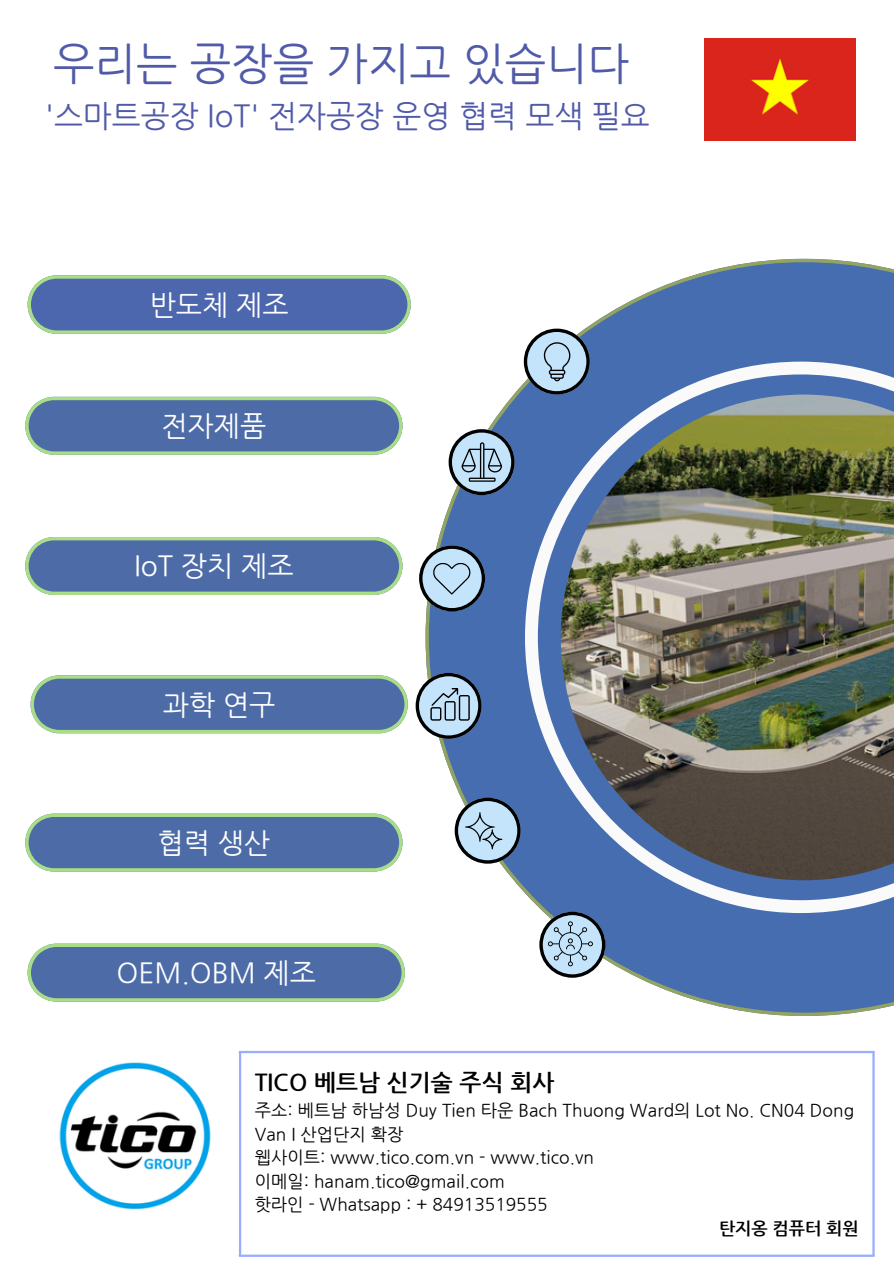
<style>
.page{position:relative;width:894px;height:1264px;background:#fff}
.page>*{position:absolute;margin:0;border:0;box-sizing:border-box;transform-origin:0 0}
.t1{font:44.1px "Nanum Gothic";color:#505aa8}
.t2{font:30.75px "Nanum Gothic";color:#505aa8}
.t3{font:27.9px "Nanum Gothic";color:#fff}
.t4{font:700 23.25px "Nanum Gothic";letter-spacing:.005em;color:#000}
.t5{font:17.25px/23.7px "Nanum Gothic";letter-spacing:.005em;color:#000}
.t6{font:700 17.25px "Nanum Gothic";color:#000}
</style>
<div class="page">
<svg style="left:425px;top:259px;width:468px;height:757px"></svg>
<svg style="left:523px;top:328px;width:66px;height:66px"></svg>
<svg style="left:415px;top:673px;width:66px;height:65px;background:#92a8bc"></svg>
<svg style="left:28px;top:275px;width:382px;height:59px;background:#5d7aac"></svg>
<svg style="left:25px;top:397px;width:377px;height:58px;background:#5d7ea5"></svg>
<svg style="left:419px;top:545px;width:66px;height:66px;background:#95adc2"></svg>
<svg style="left:448px;top:429px;width:66px;height:66px;background:#8ca3b6"></svg>
<svg style="left:454px;top:797px;width:66px;height:66px;background:#96aec2"></svg>
<svg style="left:525px;top:362px;width:368px;height:551px;fill:#456daf"></svg>
<svg style="left:528px;top:365px;width:365px;height:544px;fill:#456daf"></svg>
<img style="left:560px;top:394px;width:333px;height:486px">
<svg style="left:25px;top:537px;width:377px;height:58px;background:#5e7ea5"></svg>
<svg style="left:31px;top:675px;width:377px;height:58px;background:#5d7ea6"></svg>
<svg style="left:25px;top:813px;width:377px;height:58px;background:#5e7ea6"></svg>
<svg style="left:28px;top:943px;width:377px;height:58px;background:#5e7ea6"></svg>
<img style="left:59px;top:1062px;width:152px;height:148px">
<hr style="left:239px;top:1053px;width:2px;height:201px;background:#99acff">
<hr style="left:872px;top:1053px;width:2px;height:201px;background:#99acff">
<hr style="left:239px;top:1050px;width:635px;height:3px;background:#99acff">
<hr style="left:239px;top:1254px;width:635px;height:2px;background:#99acff">
<svg style="left:539px;top:911px;width:66px;height:66px;background:#9aafc1"></svg>
<img style="left:704px;top:39px;width:151px;height:101px">
<h1 class="t1" style="left:53px;top:38px;width:577px">우리는 공장을 가지고 있습니다</h1>
<p class="t2" style="left:45px;top:97px;width:606px">'스마트공장 IoT' 전자공장 운영 협력 모색 필요</p>
<h3 class="t3" style="left:150px;top:288px;width:140px">반도체 제조</h3>
<h3 class="t3" style="left:161px;top:409px;width:106px">전자제품</h3>
<h3 class="t3" style="left:134px;top:549px;width:161px">IoT 장치 제조</h3>
<h3 class="t3" style="left:163px;top:688px;width:114px">과학 연구</h3>
<h3 class="t3" style="left:157px;top:826px;width:114px">협력 생산</h3>
<h3 class="t3" style="left:116px;top:956px;width:201px">OEM.OBM 제조</h3>
<p class="t4" style="left:255px;top:1068px;width:301px">TICO 베트남 신기술 주식 회사</p>
<p class="t5" style="left:255px;top:1098px;width:601px">주소: 베트남 하남성 Duy Tien 타운 Bach Thuong Ward의 Lot No. CN04 Dong<br>Van I 산업단지 확장</p>
<p class="t5" style="left:255px;top:1145px;width:341px">웹사이트: www.tico.com.vn - www.tico.vn</p>
<p class="t5" style="left:255px;top:1168px;width:251px">이메일: hanam.tico@gmail.com</p>
<p class="t5" style="left:255px;top:1192px;width:294px">핫라인 - Whatsapp : + 84913519555</p>
<p class="t6" style="left:718px;top:1218px;width:141px">탄지옹 컴퓨터 회원</p>
</div>
